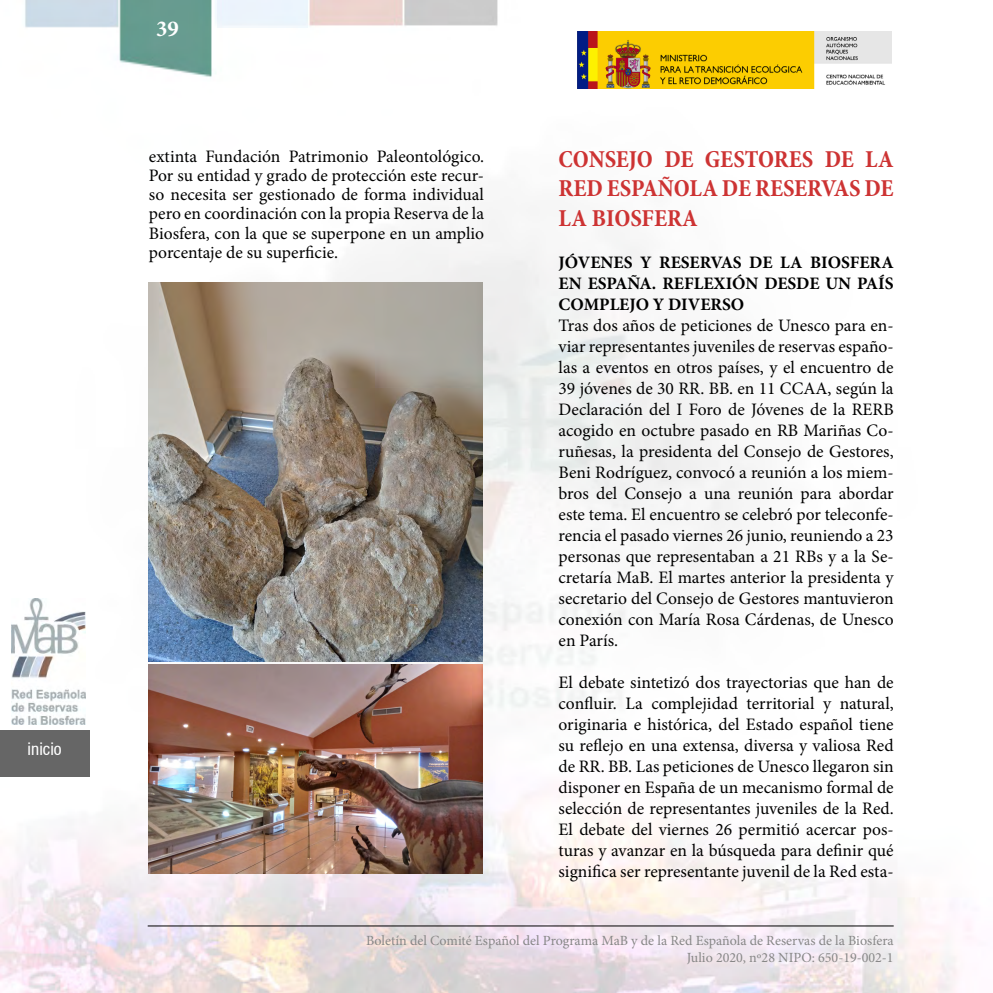
<style>
.page{position:relative;width:993px;height:993px;background:#fff}
.page>*{position:absolute;margin:0;border:0;box-sizing:border-box;transform-origin:0 0}
.t1{font:700 condensed 24.5px/29.4px "Minion Pro";color:#cd3333;text-align:justify}
.t2{font:700 22.75px "Minion Pro";color:#fff}
.t3{font:17.5px/21px "Minion Pro";color:#000;text-align:justify}
.t4{font:700 17.5px/21px "Minion Pro";color:#000;text-align:justify}
.t5{font:condensed 17.5px "Helvetica 57";color:#fff}
.t6{font:14px/16.8px "Minion Pro";color:#878787;text-align:right}
</style>
<div class="page">
<img style="left:0;top:0;width:972px;height:992px">
<hr style="left:148px;top:925px;width:745px;height:1px;background:#000">
<div style="left:0;top:729px;width:89px;height:47px;background:#666"></div>
<img style="left:11px;top:598px;width:75px;height:126px">
<img style="left:577px;top:32px;width:314px;height:57px">
<div style="left:217px;top:0;width:91px;height:28px;background:#ecf4fc"></div>
<img style="left:149px;top:282px;width:333px;height:379px">
<img style="left:149px;top:664px;width:333px;height:209px">
<p class="t5" style="left:28px;top:738px;width:36px">inicio</p>
<h2 class="t2" style="left:156px;top:13px;width:24px">39</h2>
<p class="t3" style="left:149px;top:146px;width:336px;line-height:19.2px">extinta Fundación Patrimonio Paleontológico.<br>Por su entidad y grado de protección este recur&shy;so necesita ser gestionado de forma individual pero en coordinación con la propia Reserva de la Biosfera, con la que se superpone en un amplio porcentaje de su superficie.</p>
<h1 class="t1" style="left:558px;top:144px;width:336px">CONSEJO DE GESTORES DE LA RED ESPAÑOLA DE RESERVAS DE LA BIOSFERA</h1>
<p class="t4" style="left:558px;top:251px;width:336px">JÓVENES Y RESERVAS DE LA BIOSFERA EN ESPAÑA. REFLEXIÓN DESDE UN PAÍS COMPLEJO Y DIVERSO</p>
<p class="t3" style="left:558px;top:314px;width:336px">Tras dos años de peticiones de Unesco para en&shy;viar representantes juveniles de reservas españo&shy;las a eventos en otros países, y el encuentro de 39 jóvenes de 30 RR. BB. en 11 CCAA, según la Declaración del I Foro de Jóvenes de la RERB acogido en octubre pasado en RB Mariñas Co&shy;ruñesas, la presidenta del Consejo de Gestores, Beni Rodríguez, convocó a reunión a los miem&shy;bros del Consejo a una reunión para abordar este tema. El encuentro se celebró por teleconfe&shy;rencia el pasado viernes 26 junio, reuniendo a 23 personas que representaban a 21 RBs y a la Se&shy;cretaría MaB. El martes anterior la presidenta y secretario del Consejo de Gestores mantuvieron conexión con María Rosa Cárdenas, de Unesco en París.</p>
<p class="t3" style="left:558px;top:671px;width:336px">El debate sintetizó dos trayectorias que han de confluir. La complejidad territorial y natural, originaria e histórica, del Estado español tiene su reflejo en una extensa, diversa y valiosa Red de RR. BB. Las peticiones de Unesco llegaron sin disponer en España de un mecanismo formal de selección de representantes juveniles de la Red.<br>El debate del viernes 26 permitió acercar pos&shy;turas y avanzar en la búsqueda para definir qué significa ser representante juvenil de la Red esta-</p>
<p class="t6" style="left:366px;top:931px;width:529px">Boletín del Comité Español del Programa MaB y de la Red Española de Reservas de la Biosfera<br>Julio 2020, nº28 NIPO: 650-19-002-1</p>
</div>
